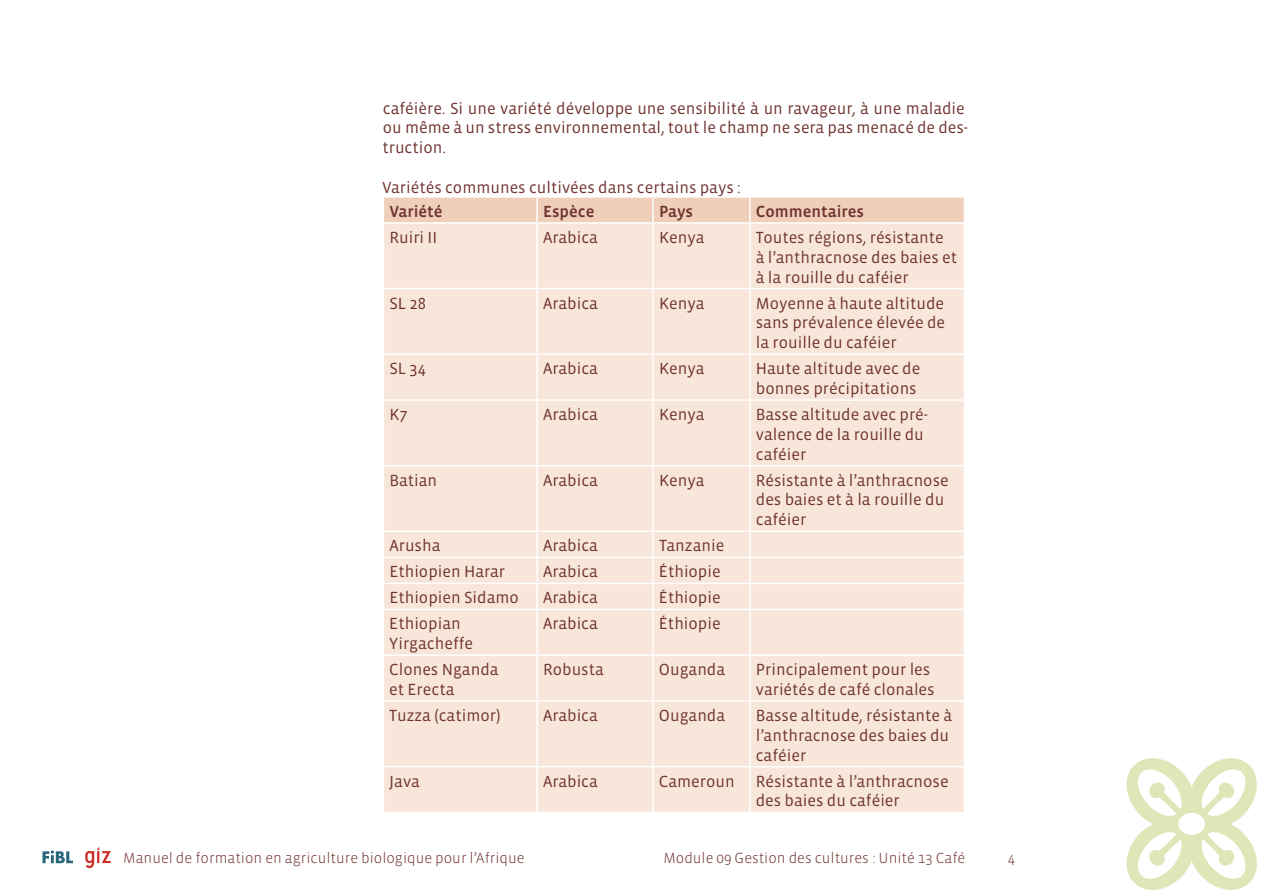
<style>
.page{position:relative;width:1263px;height:893px;background:#fff}
.page>*{position:absolute;margin:0;border:0;box-sizing:border-box;transform-origin:0 0}
.t1{font:16.5px/19.8px "Vista Sans OT";color:#703430}
.t2{font:500 16.5px "Vista Sans OT";color:#703430}
.t3{font:300 15px "Vista Sans OT";color:#703430}
</style>
<div class="page">
<svg style="left:1126px;top:758px;width:131px;height:132px"></svg>
<div style="left:1178px;top:813px;width:27px;height:22px;background:#fff;border-radius:50%"></div>
<svg style="left:43px;top:850px;width:30px;height:13px"></svg>
<svg style="left:85px;top:847px;width:26px;height:21px"></svg>
<div style="left:384px;top:224px;width:580px;height:588px;background:#f7e6d9"></div>
<hr style="left:383px;top:288px;width:154px;height:1px;background:#fff">
<hr style="left:537px;top:288px;width:116px;height:1px;background:#fff">
<hr style="left:653px;top:288px;width:97px;height:1px;background:#fff">
<hr style="left:750px;top:288px;width:215px;height:1px;background:#fff">
<hr style="left:383px;top:353px;width:154px;height:2px;background:#fff">
<hr style="left:537px;top:353px;width:116px;height:2px;background:#fff">
<hr style="left:653px;top:353px;width:97px;height:2px;background:#fff">
<hr style="left:750px;top:353px;width:215px;height:2px;background:#fff">
<hr style="left:383px;top:399px;width:154px;height:2px;background:#fff">
<hr style="left:537px;top:399px;width:116px;height:2px;background:#fff">
<hr style="left:653px;top:399px;width:97px;height:2px;background:#fff">
<hr style="left:750px;top:399px;width:215px;height:2px;background:#fff">
<hr style="left:383px;top:465px;width:154px;height:1px;background:#fff">
<hr style="left:537px;top:465px;width:116px;height:1px;background:#fff">
<hr style="left:653px;top:465px;width:97px;height:1px;background:#fff">
<hr style="left:750px;top:465px;width:215px;height:1px;background:#fff">
<hr style="left:383px;top:531px;width:154px;height:1px;background:#fff">
<hr style="left:537px;top:531px;width:116px;height:1px;background:#fff">
<hr style="left:653px;top:531px;width:97px;height:1px;background:#fff">
<hr style="left:750px;top:531px;width:215px;height:1px;background:#fff">
<hr style="left:383px;top:557px;width:154px;height:1px;background:#fff">
<hr style="left:537px;top:557px;width:116px;height:1px;background:#fff">
<hr style="left:653px;top:557px;width:97px;height:1px;background:#fff">
<hr style="left:750px;top:557px;width:215px;height:1px;background:#fff">
<hr style="left:383px;top:583px;width:154px;height:1px;background:#fff">
<hr style="left:537px;top:583px;width:116px;height:1px;background:#fff">
<hr style="left:653px;top:583px;width:97px;height:1px;background:#fff">
<hr style="left:750px;top:583px;width:215px;height:1px;background:#fff">
<hr style="left:383px;top:609px;width:154px;height:1px;background:#fff">
<hr style="left:537px;top:609px;width:116px;height:1px;background:#fff">
<hr style="left:653px;top:609px;width:97px;height:1px;background:#fff">
<hr style="left:750px;top:609px;width:215px;height:1px;background:#fff">
<hr style="left:383px;top:654px;width:154px;height:2px;background:#fff">
<hr style="left:537px;top:654px;width:116px;height:2px;background:#fff">
<hr style="left:653px;top:654px;width:97px;height:2px;background:#fff">
<hr style="left:750px;top:654px;width:215px;height:2px;background:#fff">
<hr style="left:383px;top:700px;width:154px;height:2px;background:#fff">
<hr style="left:537px;top:700px;width:116px;height:2px;background:#fff">
<hr style="left:653px;top:700px;width:97px;height:2px;background:#fff">
<hr style="left:750px;top:700px;width:215px;height:2px;background:#fff">
<hr style="left:383px;top:766px;width:154px;height:1px;background:#fff">
<hr style="left:537px;top:766px;width:116px;height:1px;background:#fff">
<hr style="left:653px;top:766px;width:97px;height:1px;background:#fff">
<hr style="left:750px;top:766px;width:215px;height:1px;background:#fff">
<svg style="left:384px;top:197px;width:580px;height:26px;background:#f0d2be"></svg>
<hr style="left:536px;top:224px;width:2px;height:64px;background:#fff">
<hr style="left:652px;top:224px;width:2px;height:64px;background:#fff">
<hr style="left:749px;top:224px;width:2px;height:64px;background:#fff">
<hr style="left:536px;top:289px;width:2px;height:64px;background:#fff">
<hr style="left:652px;top:289px;width:2px;height:64px;background:#fff">
<hr style="left:749px;top:289px;width:2px;height:64px;background:#fff">
<hr style="left:536px;top:355px;width:2px;height:44px;background:#fff">
<hr style="left:652px;top:355px;width:2px;height:44px;background:#fff">
<hr style="left:749px;top:355px;width:2px;height:44px;background:#fff">
<hr style="left:536px;top:401px;width:2px;height:64px;background:#fff">
<hr style="left:652px;top:401px;width:2px;height:64px;background:#fff">
<hr style="left:749px;top:401px;width:2px;height:64px;background:#fff">
<hr style="left:536px;top:466px;width:2px;height:65px;background:#fff">
<hr style="left:652px;top:466px;width:2px;height:65px;background:#fff">
<hr style="left:749px;top:466px;width:2px;height:65px;background:#fff">
<hr style="left:536px;top:532px;width:2px;height:25px;background:#fff">
<hr style="left:652px;top:532px;width:2px;height:25px;background:#fff">
<hr style="left:749px;top:532px;width:2px;height:25px;background:#fff">
<hr style="left:536px;top:558px;width:2px;height:25px;background:#fff">
<hr style="left:652px;top:558px;width:2px;height:25px;background:#fff">
<hr style="left:749px;top:558px;width:2px;height:25px;background:#fff">
<hr style="left:536px;top:584px;width:2px;height:25px;background:#fff">
<hr style="left:652px;top:584px;width:2px;height:25px;background:#fff">
<hr style="left:749px;top:584px;width:2px;height:25px;background:#fff">
<hr style="left:536px;top:610px;width:2px;height:44px;background:#fff">
<hr style="left:652px;top:610px;width:2px;height:44px;background:#fff">
<hr style="left:749px;top:610px;width:2px;height:44px;background:#fff">
<hr style="left:536px;top:656px;width:2px;height:44px;background:#fff">
<hr style="left:652px;top:656px;width:2px;height:44px;background:#fff">
<hr style="left:749px;top:656px;width:2px;height:44px;background:#fff">
<hr style="left:536px;top:702px;width:2px;height:64px;background:#fff">
<hr style="left:652px;top:702px;width:2px;height:64px;background:#fff">
<hr style="left:749px;top:702px;width:2px;height:64px;background:#fff">
<hr style="left:536px;top:767px;width:2px;height:45px;background:#fff">
<hr style="left:652px;top:767px;width:2px;height:45px;background:#fff">
<hr style="left:749px;top:767px;width:2px;height:45px;background:#fff">
<p class="t1" style="left:382px;top:99px;width:587px">caféière. Si une variété développe une sensibilité à un ravageur, à une maladie ou même à un stress environnemental, tout le champ ne sera pas menacé de des&shy;truction.</p>
<p class="t1" style="left:382px;top:178px;width:360px">Variétés communes cultivées dans certains pays :</p>
<p class="t2" style="left:389px;top:203px;width:55px">Variété</p>
<p class="t2" style="left:543px;top:203px;width:53px">Espèce</p>
<p class="t2" style="left:659px;top:203px;width:36px">Pays</p>
<p class="t2" style="left:756px;top:203px;width:110px">Commentaires</p>
<p class="t1" style="left:389px;top:228px;width:49px">Ruiri II</p>
<p class="t1" style="left:543px;top:228px;width:56px">Arabica</p>
<p class="t1" style="left:659px;top:228px;width:47px">Kenya</p>
<p class="t1" style="left:756px;top:228px;width:203px">Toutes régions, résistante<br>à l’anthracnose des baies et à la rouille du caféier</p>
<p class="t1" style="left:389px;top:293px;width:38px">SL 28</p>
<p class="t1" style="left:543px;top:293px;width:56px">Arabica</p>
<p class="t1" style="left:659px;top:293px;width:47px">Kenya</p>
<p class="t1" style="left:756px;top:293px;width:191px;text-align:justify">Moyenne à haute altitude sans prévalence élevée de la rouille du caféier</p>
<p class="t1" style="left:389px;top:359px;width:38px">SL 34</p>
<p class="t1" style="left:543px;top:359px;width:56px">Arabica</p>
<p class="t1" style="left:659px;top:359px;width:47px">Kenya</p>
<p class="t1" style="left:756px;top:359px;width:166px">Haute altitude avec de bonnes précipitations</p>
<p class="t1" style="left:389px;top:405px;width:20px">K7</p>
<p class="t1" style="left:543px;top:405px;width:56px">Arabica</p>
<p class="t1" style="left:659px;top:405px;width:47px">Kenya</p>
<p class="t1" style="left:756px;top:405px;width:174px">Basse altitude avec pré&shy;valence de la rouille du caféier</p>
<p class="t1" style="left:389px;top:471px;width:49px">Batian</p>
<p class="t1" style="left:543px;top:471px;width:56px">Arabica</p>
<p class="t1" style="left:659px;top:471px;width:47px">Kenya</p>
<p class="t1" style="left:756px;top:471px;width:194px">Résistante à l’anthracnose des baies et à la rouille du caféier</p>
<p class="t1" style="left:389px;top:536px;width:53px">Arusha</p>
<p class="t1" style="left:543px;top:536px;width:56px">Arabica</p>
<p class="t1" style="left:659px;top:536px;width:67px">Tanzanie</p>
<p class="t1" style="left:389px;top:562px;width:117px">Ethiopien Harar</p>
<p class="t1" style="left:543px;top:562px;width:56px">Arabica</p>
<p class="t1" style="left:659px;top:562px;width:63px">Éthiopie</p>
<p class="t1" style="left:389px;top:588px;width:131px">Ethiopien Sidamo</p>
<p class="t1" style="left:543px;top:588px;width:56px">Arabica</p>
<p class="t1" style="left:659px;top:588px;width:63px">Éthiopie</p>
<p class="t1" style="left:389px;top:614px;width:85px">Ethiopian<br>Yirgacheffe</p>
<p class="t1" style="left:543px;top:614px;width:56px">Arabica</p>
<p class="t1" style="left:659px;top:614px;width:63px">Éthiopie</p>
<p class="t1" style="left:389px;top:660px;width:111px">Clones Nganda et Erecta</p>
<p class="t1" style="left:543px;top:660px;width:62px">Robusta</p>
<p class="t1" style="left:659px;top:660px;width:68px">Ouganda</p>
<p class="t1" style="left:756px;top:660px;width:180px">Principalement pour les variétés de café clonales</p>
<p class="t1" style="left:389px;top:706px;width:113px">Tuzza (catimor)</p>
<p class="t1" style="left:543px;top:706px;width:56px">Arabica</p>
<p class="t1" style="left:659px;top:706px;width:68px">Ouganda</p>
<p class="t1" style="left:756px;top:706px;width:198px">Basse altitude, résistante à l’anthracnose des baies du caféier</p>
<p class="t1" style="left:389px;top:771px;width:32px">Java</p>
<p class="t1" style="left:543px;top:771px;width:56px">Arabica</p>
<p class="t1" style="left:659px;top:771px;width:77px">Cameroun</p>
<p class="t1" style="left:756px;top:771px;width:194px">Résistante à l’anthracnose des baies du caféier</p>
<p class="t3" style="left:123px;top:850px;width:403px">Manuel de formation en agriculture biologique pour l’Afrique</p>
<p class="t3" style="left:663px;top:850px;width:303px">Module 09 Gestion des cultures : Unité 13 Café</p>
<p class="t3" style="left:1008px;top:850px;width:9px">4</p>
</div>
